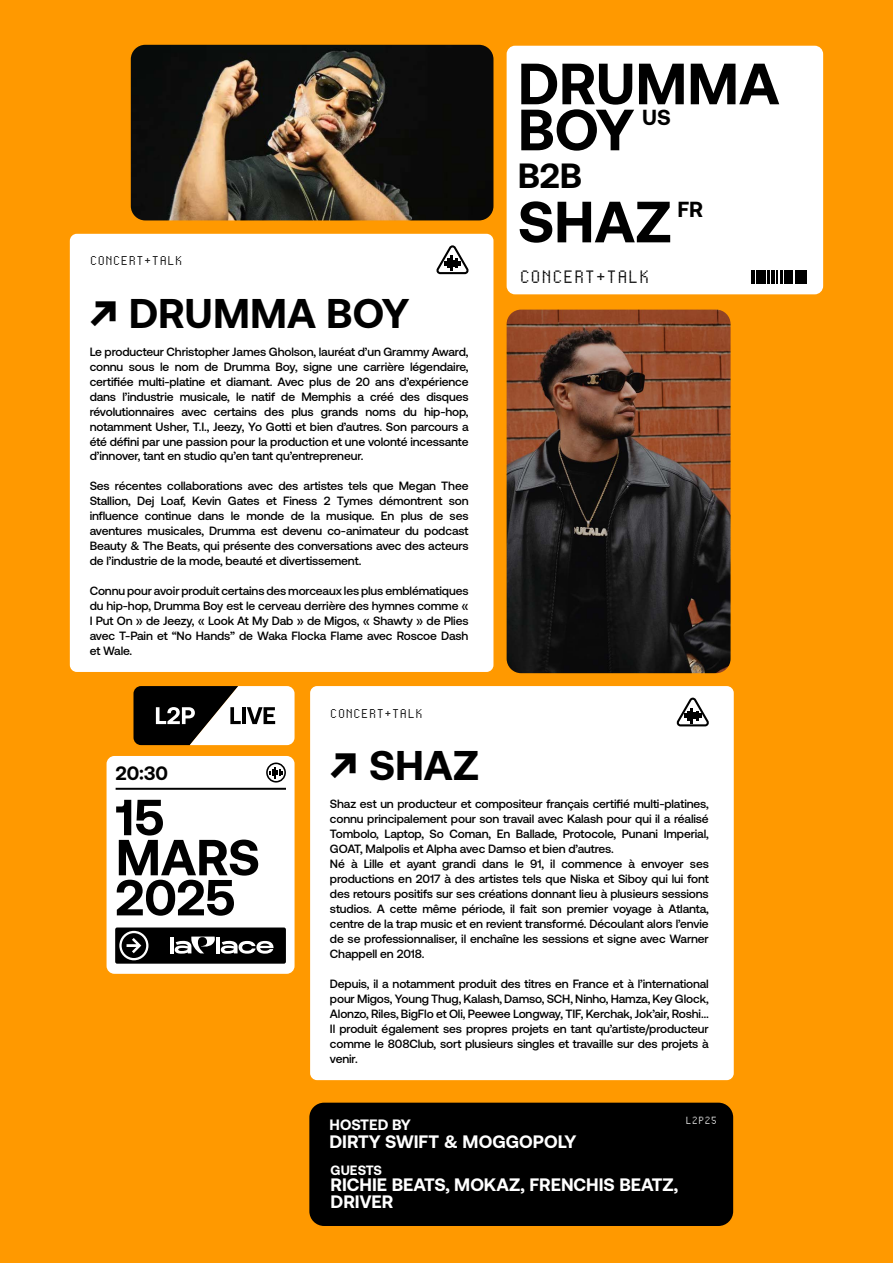
<style>
.page{position:relative;width:893px;height:1263px;background:#f90}
.page>*{position:absolute;margin:0;border:0;box-sizing:border-box;transform-origin:0 0}
.t1{font:700 58.05px/46px "Aeonik";color:#000}
.t2{font:700 50.55px/40px "Aeonik";color:#000}
.t3{font:700 41.55px "Aeonik";color:#000}
.t4{font:700 34.95px "Aeonik";color:#000}
.t5{font:700 21.75px "Aeonik";color:#000}
.t6{font:700 19.35px "Aeonik";color:#000}
.t7{font:700 18px/16.5px "Aeonik";color:#fff}
.t8{font:18px "Cygnito Mono Pro Light Dotted R";color:#000}
.t9{font:700 15px "Aeonik";color:#fff}
.t10{font:700 13.5px "Aeonik";color:#fff}
.t11{font:12.9px "Cygnito Mono Pro Light Dotted R";color:#000}
.t12{font:500 12px/15px "Aeonik";letter-spacing:-.01em;color:#000;text-align:justify}
.t13{font:10.5px "Cygnito Mono Pro Light Dotted R";color:#fff}
</style>
<div class="page">
<div style="left:309px;top:1103px;width:424px;height:123px;background:#000;border-radius:15px"></div>
<img style="left:507px;top:310px;width:224px;height:363px">
<img style="left:131px;top:45px;width:362px;height:175px">
<svg style="left:133px;top:686px;width:162px;height:59px;background:#7f7d7b"></svg>
<div style="left:507px;top:46px;width:316px;height:248px;background:#fff;border-radius:8px"></div>
<svg style="left:752px;top:270px;width:3px;height:14px"></svg>
<svg style="left:761px;top:270px;width:1px;height:14px"></svg>
<hr style="left:763px;top:270px;width:3px;height:14px;background:#000">
<svg style="left:776px;top:270px;width:9px;height:14px"></svg>
<svg style="left:792px;top:270px;width:15px;height:14px"></svg>
<svg style="left:768px;top:270px;width:2px;height:14px"></svg>
<hr style="left:771px;top:270px;width:3px;height:14px;background:#000">
<hr style="left:756px;top:270px;width:4px;height:14px;background:#000">
<div style="left:786px;top:270px;width:5px;height:14px;background:#000"></div>
<div style="left:107px;top:756px;width:188px;height:218px;background:#fff;border-radius:8px"></div>
<hr style="left:116px;top:788px;width:170px;height:2px;background:#000">
<div style="left:115px;top:927px;width:171px;height:37px;background:#000;border-radius:2px"></div>
<svg style="left:119px;top:931px;width:29px;height:29px"></svg>
<svg style="left:175px;top:936px;width:40px;height:18px"></svg>
<svg style="left:221px;top:941px;width:53px;height:13px"></svg>
<hr style="left:170px;top:936px;width:4px;height:17px;background:#fff">
<hr style="left:216px;top:936px;width:4px;height:17px;background:#fff">
<svg style="left:266px;top:762px;width:20px;height:20px"></svg>
<div style="left:70px;top:234px;width:423px;height:438px;background:#fff;border-radius:7px"></div>
<svg style="left:436px;top:245px;width:33px;height:29px"></svg>
<div style="left:310px;top:686px;width:424px;height:394px;background:#fff;border-radius:7px"></div>
<svg style="left:677px;top:698px;width:32px;height:28px"></svg>
<p class="t11" style="left:90px;top:252px;width:94px">CONCERT+TALK</p>
<h3 class="t3" style="left:90px;top:290px;width:321px">↗ DRUMMA BOY</h3>
<p class="t12" style="left:90px;top:344px;width:380px">Le producteur Christopher James Gholson, lauréat d’un Grammy Award, connu sous le nom de Drumma Boy, signe une carrière légendaire, certifiée multi-platine et diamant. Avec plus de 20 ans d’expérience dans l’industrie musicale, le natif de Memphis a créé des disques révolutionnaires avec certains des plus grands noms du hip-hop, notamment Usher, T.I., Jeezy, Yo Gotti et bien d’autres. Son parcours a été défini par une passion pour la production et une volonté incessante d’innover, tant en studio qu’en tant qu’entrepreneur.</p>
<p class="t12" style="left:90px;top:479px;width:380px">Ses récentes collaborations avec des artistes tels que Megan Thee Stallion, Dej Loaf, Kevin Gates et Finess 2 Tymes démontrent son influence continue dans le monde de la musique. En plus de ses aventures musicales, Drumma est devenu co-animateur du podcast Beauty &amp; The Beats, qui présente des conversations avec des acteurs de l’industrie de la mode, beauté et divertissement.</p>
<p class="t12" style="left:90px;top:583px;width:380px">Connu pour avoir produit certains des morceaux les plus emblématiques du hip-hop, Drumma Boy est le cerveau derrière des hymnes comme « I Put On » de Jeezy, « Look At My Dab » de Migos, « Shawty » de Plies avec T-Pain et “No Hands” de Waka Flocka Flame avec Roscoe Dash et Wale.</p>
<p class="t11" style="left:330px;top:704px;width:94px">CONCERT+TALK</p>
<h1 class="t1" style="left:518px;top:61px;width:263px">DRUMMA<br>BOY</h1>
<h3 class="t5" style="left:642px;top:105px;width:30px">US</h3>
<h3 class="t4" style="left:518px;top:156px;width:66px">B2B</h3>
<h1 class="t1" style="left:518px;top:199px;width:155px">SHAZ</h1>
<h3 class="t5" style="left:677px;top:197px;width:27px">FR</h3>
<h3 class="t8" style="left:519px;top:264px;width:132px">CONCERT+TALK</h3>
<h3 class="t6" style="left:116px;top:762px;width:54px">20:30</h3>
<h2 class="t2" style="left:116px;top:797px;width:145px">15<br>MARS<br>2025</h2>
<h3 class="t3" style="left:330px;top:742px;width:151px">↗ SHAZ</h3>
<p class="t12" style="left:330px;top:796px;width:380px;text-align:left">Shaz est un producteur et compositeur français certifié multi-platines, connu principalement pour son travail avec Kalash pour qui il a réalisé Tombolo, Laptop, So Coman, En Ballade, Protocole, Punani Imperial, GOAT, Malpolis et Alpha avec Damso et bien d’autres.<br>Né à Lille et ayant grandi dans le 91, il commence à envoyer ses productions en 2017 à des artistes tels que Niska et Siboy qui lui font des retours positifs sur ses créations donnant lieu à plusieurs sessions studios. A cette même période, il fait son premier voyage à Atlanta, centre de la trap music et en revient transformé. Découlant alors l’envie de se professionnaliser, il enchaîne les sessions et signe avec Warner Chappell en 2018.</p>
<p class="t12" style="left:330px;top:976px;width:380px">Depuis, il a notamment produit des titres en France et à l’international pour Migos, Young Thug, Kalash, Damso, SCH, Ninho, Hamza, Key Glock, Alonzo, Riles, BigFlo et Oli, Peewee Longway, TIF, Kerchak, Jok’air, Roshi… Il produit également ses propres projets en tant qu’artiste/producteur comme le 808Club, sort plusieurs singles et travaille sur des projets à venir.</p>
<p class="t9" style="left:330px;top:1116px;width:83px">HOSTED BY</p>
<h3 class="t7" style="left:330px;top:1133px;width:248px">DIRTY SWIFT &amp; MOGGOPOLY</h3>
<p class="t10" style="left:331px;top:1162px;width:53px">GUESTS</p>
<h3 class="t7" style="left:331px;top:1177px;width:349px">RICHIE BEATS, MOKAZ, FRENCHIS BEATZ,<br>DRIVER</h3>
<p class="t13" style="left:686px;top:1112px;width:33px">L2P25</p>
</div>
